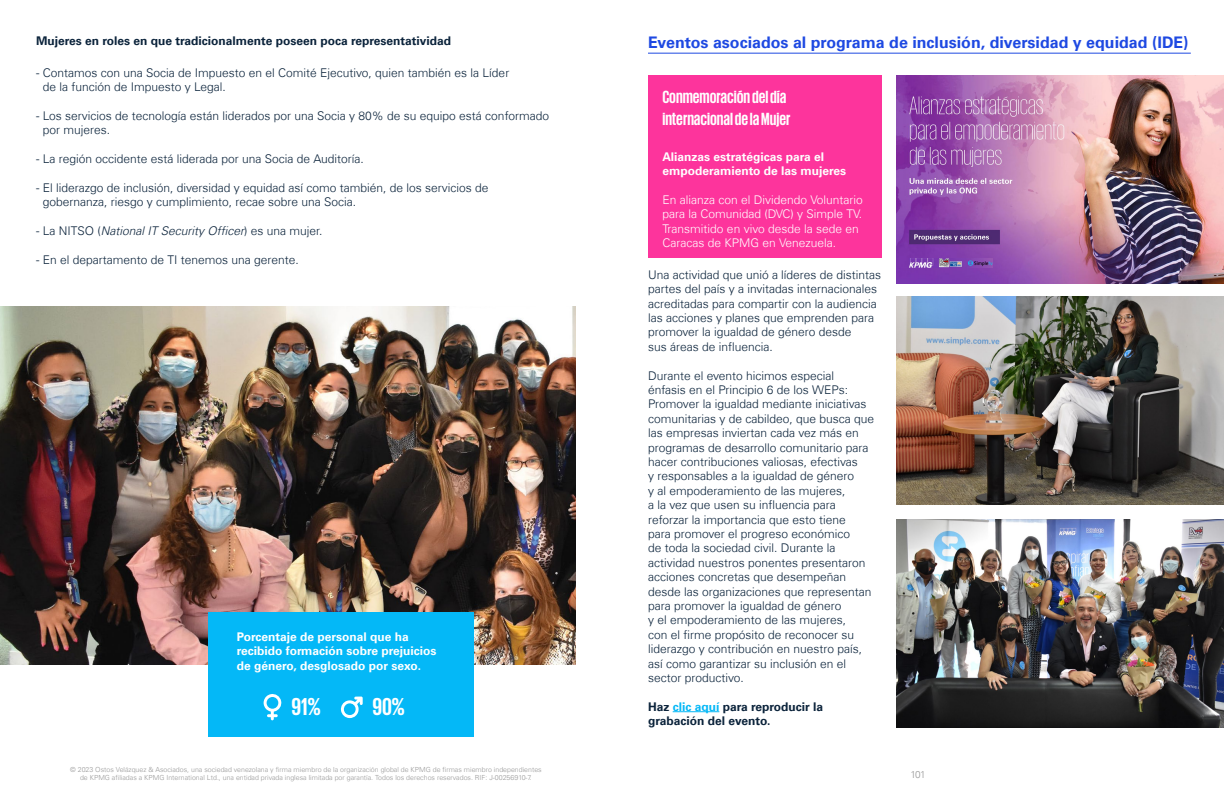
<style>
.page{position:relative;width:1224px;height:792px;background:#fff}
.page>*{position:absolute;margin:0;border:0;box-sizing:border-box;transform-origin:0 0}
.t1{font:700 25px "KPMG";color:#fff}
.t2{font:700 18px/21.6px "KPMG";color:#fff}
.t3{font:700 16px "Universfor KPMG";color:#1e49e2}
.t4{font:300 12px/14.4px "Universfor KPMG";color:#0b233b}
.t5{font:700 12px/14.4px "Universfor KPMG";color:#fff}
.t6{font:300 12px/14.4px "Universfor KPMG";color:#fff}
.t7{font:700 12px/14.4px "Universfor KPMG";color:#0b233b}
.t8{font:italic 300 12px "Universfor KPMG";color:#0b233b}
.t9{font:300 10px "Universfor KPMG";color:#989898}
.t10{font:300 7px/8.4px "Universfor KPMG";color:#989898;text-align:center}
.s1{font-style:normal}
.s2{color:#04b8f7}
</style>
<div class="page">
<img style="left:0;top:306px;width:576px;height:359px">
<div style="left:208px;top:612px;width:265px;height:125px;background:#04b8f7"></div>
<svg style="left:264px;top:694px;width:18px;height:26px"></svg>
<svg style="left:340px;top:697px;width:23px;height:21px"></svg>
<hr style="left:648px;top:53px;width:543px;height:1px;background:#1e49e2">
<hr style="left:673px;top:711px;width:46px;height:1px;background:#04b8f7">
<img style="left:897px;top:519px;width:327px;height:208px">
<img style="left:897px;top:297px;width:327px;height:207px">
<img style="left:897px;top:75px;width:327px;height:208px">
<div style="left:648px;top:75px;width:233px;height:182px;background:#fd349c"></div>
<img style="left:910px;top:258px;width:83px;height:10px">
<p class="t7" style="left:36px;top:33px;width:417px">Mujeres en roles en que tradicionalmente poseen poca representatividad</p>
<p class="t4" style="left:43px;top:65px;width:468px;text-indent:-7px">- Contamos con una Socia de Impuesto en el Comité Ejecutivo, quien también es la Líder de la función de Impuesto y Legal.</p>
<p class="t4" style="left:43px;top:108px;width:508px;text-indent:-7px">- Los servicios de tecnología están liderados por una Socia y 80% de su equipo está conformado por mujeres.</p>
<p class="t4" style="left:36px;top:152px;width:329px">- La región occidente está liderada por una Socia de Auditoría.</p>
<p class="t4" style="left:43px;top:180px;width:447px;text-indent:-7px">- El liderazgo de inclusión, diversidad y equidad así como también, de los servicios de gobernanza, riesgo y cumplimiento, recae sobre una Socia.</p>
<p class="t8" style="left:36px;top:224px;width:288px"><span class="s1">- La NITSO (</span>National IT Security Officer<span class="s1">) es una mujer.</span></p>
<p class="t4" style="left:36px;top:252px;width:264px">- En el departamento de TI tenemos una gerente.</p>
<p class="t5" style="left:237px;top:629px;width:201px">Porcentaje de personal que ha recibido formación sobre prejuicios de género, desglosado por sexo.</p>
<h1 class="t1" style="left:291px;top:694px;width:31px">91%</h1>
<h1 class="t1" style="left:372px;top:694px;width:34px">90%</h1>
<h3 class="t3" style="left:648px;top:32px;width:542px">Eventos asociados al programa de inclusión, diversidad y equidad (IDE)</h3>
<h2 class="t2" style="left:662px;top:86px;width:130px">Conmemoración del día internacional de la Mujer</h2>
<p class="t5" style="left:662px;top:149px;width:185px">Alianzas estratégicas para el empoderamiento de las mujeres</p>
<p class="t6" style="left:662px;top:193px;width:202px">En alianza con el Dividendo Voluntario para la Comunidad (DVC) y Simple TV.<br>Transmitido en vivo desde la sede en Caracas de KPMG en Venezuela.</p>
<p class="t4" style="left:648px;top:267px;width:235px">Una actividad que unió a líderes de distintas partes del país y a invitadas internacionales acreditadas para compartir con la audiencia las acciones y planes que emprenden para promover la igualdad de género desde<br>sus áreas de influencia.</p>
<p class="t4" style="left:648px;top:368px;width:228px">Durante el evento hicimos especial énfasis en el Principio 6 de los WEPs:<br>Promover la igualdad mediante iniciativas comunitarias y de cabildeo, que busca que las empresas inviertan cada vez más en programas de desarrollo comunitario para hacer contribuciones valiosas, efectivas<br>y responsables a la igualdad de género<br>y al empoderamiento de las mujeres,<br>a la vez que usen su influencia para reforzar la importancia que esto tiene<br>para promover el progreso económico<br>de toda la sociedad civil. Durante la actividad nuestros ponentes presentaron acciones concretas que desempeñan desde las organizaciones que representan para promover la igualdad de género<br>y el empoderamiento de las mujeres,<br>con el firme propósito de reconocer su liderazgo y contribución en nuestro país, así como garantizar su inclusión en el sector productivo.</p>
<p class="t7" style="left:648px;top:699px;width:177px">Haz <span class="s2">clic aquí</span> para reproducir la grabación del evento.</p>
<p class="t10" style="left:70px;top:765px;width:473px">© 2023 Ostos Velázquez &amp; Asociados, una sociedad venezolana y firma miembro de la organización global de KPMG de firmas miembro independientes de KPMG afiliadas a KPMG International Ltd., una entidad privada inglesa limitada por garantía. Todos los derechos reservados. RIF: J-00256910-7.</p>
<p class="t9" style="left:910px;top:768px;width:17px">101</p>
</div>
